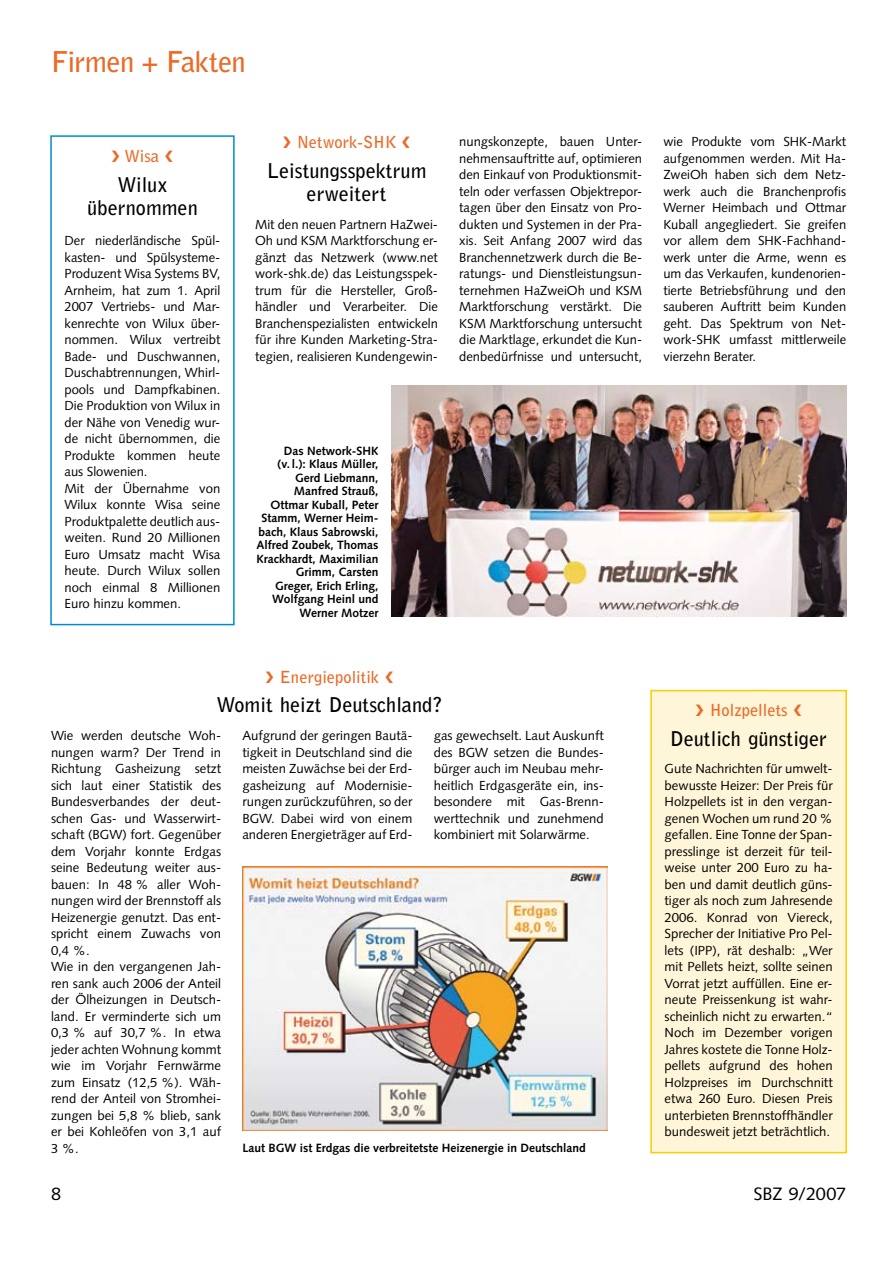
<style>
.page{position:relative;width:893px;height:1263px;background:#fff}
.page>*{position:absolute;margin:0;border:0;box-sizing:border-box;transform-origin:0 0}
.t1{font:700 28.5px "Bell Gothic Std";letter-spacing:-.025em;color:#eb6a28}
.t2{font:700 20.25px/23.2px "Bell Gothic Std";color:#000;text-align:center}
.t3{font:18px "Syntax LT Std";letter-spacing:-.01em;color:#000}
.t4{font:700 16.5px "Bell Gothic Std";color:#eb6a28}
.t5{font:13.2px/16.5px "Syntax LT Std";color:#000;text-align:justify}
.t6{font:700 12px/13.5px "Syntax LT Std";color:#000;text-align:right}
</style>
<div class="page">
<img style="left:391px;top:386px;width:455px;height:231px">
<img style="left:242px;top:866px;width:366px;height:264px">
<div style="left:50px;top:135px;width:185px;height:490px;border:2px solid #008bd0"></div>
<div style="left:651px;top:691px;width:195px;height:461px;background:#fff5d8"></div>
<div style="left:650px;top:690px;width:197px;height:463px;border:2px solid #fecc00"></div>
<h1 class="t1" style="left:51px;top:45px;width:196px">Firmen + Fakten</h1>
<p class="t4" style="left:112px;top:146px;width:63px">❯ Wisa ❮</p>
<h2 class="t2" style="left:87px;top:173px;width:112px">Wilux übernommen</h2>
<p class="t5" style="left:65px;top:232px;width:157px;text-align:left">Der niederländische Spül&shy;kasten- und Spülsysteme-<br>Produzent Wisa Systems BV,<br>Arnheim, hat zum 1. April<br>2007 Vertriebs- und Mar&shy;kenrechte von Wilux über&shy;nommen. Wilux vertreibt<br>Bade- und Duschwannen,<br>Duschabtrennungen, Whirl&shy;pools und Dampfkabinen.<br>Die Produktion von Wilux in der Nähe von Venedig wur&shy;de nicht übernommen, die<br>Produkte kommen heute aus Slowenien.<br>Mit der Übernahme von<br>Wilux konnte Wisa seine<br>Produktpalette deutlich aus&shy;weiten. Rund 20 Millionen<br>Euro Umsatz macht Wisa heute. Durch Wilux sollen noch einmal 8 Millionen<br>Euro hinzu kommen.</p>
<p class="t4" style="left:283px;top:132px;width:129px">❯ Network-SHK ❮</p>
<h2 class="t2" style="left:267px;top:159px;width:161px">Leistungsspektrum erweitert</h2>
<p class="t5" style="left:255px;top:216px;width:184px;text-align:left">Mit den neuen Partnern HaZwei-<br>Oh und KSM Marktforschung er&shy;gänzt das Netzwerk (www.net work-shk.de) das Leistungsspek&shy;trum für die Hersteller, Groß&shy;händler und Verarbeiter. Die<br>Branchenspezialisten entwickeln für ihre Kunden Marketing-Stra&shy;tegien, realisieren Kundengewin-</p>
<p class="t5" style="left:459px;top:133px;width:184px">nungskonzepte, bauen Unter&shy;nehmensauftritte auf, optimieren den Einkauf von Produktionsmit&shy;teln oder verfassen Objektrepor&shy;tagen über den Einsatz von Pro&shy;dukten und Systemen in der Pra&shy;xis. Seit Anfang 2007 wird das Branchennetzwerk durch die Be&shy;ratungs- und Dienstleistungsun&shy;ternehmen HaZweiOh und KSM Marktforschung verstärkt. Die KSM Marktforschung untersucht die Marktlage, erkundet die Kun&shy;denbedürfnisse und untersucht,</p>
<p class="t5" style="left:663px;top:133px;width:184px">wie Produkte vom SHK-Markt aufgenommen werden. Mit Ha-ZweiOh haben sich dem Netz&shy;werk auch die Branchenprofis Werner Heimbach und Ottmar Kuball angegliedert. Sie greifen vor allem dem SHK-Fachhand&shy;werk unter die Arme, wenn es um das Verkaufen, kundenorien&shy;tierte Betriebsführung und den sauberen Auftritt beim Kunden geht. Das Spektrum von Net&shy;work-SHK umfasst mittlerweile vierzehn Berater.</p>
<p class="t6" style="left:256px;top:444px;width:124px">Das Network-SHK (v.l.): Klaus Müller,<br>Gerd Liebmann,<br>Manfred Strauß,<br>Ottmar Kuball, Peter<br>Stamm, Werner Heim&shy;bach, Klaus Sabrowski,<br>Alfred Zoubek, Thomas<br>Krackhardt, Maximilian<br>Grimm, Carsten<br>Greger, Erich Erling,<br>Wolfgang Heinl und<br>Werner Motzer</p>
<p class="t4" style="left:266px;top:667px;width:129px">❯ Energiepolitik ❮</p>
<h2 class="t2" style="left:217px;top:693px;width:227px">Womit heizt Deutschland?</h2>
<p class="t5" style="left:51px;top:727px;width:172px;text-align:left">Wie werden deutsche Woh&shy;nungen warm? Der Trend in<br>Richtung Gasheizung setzt sich laut einer Statistik des<br>Bundesverbandes der deut&shy;schen Gas- und Wasserwirt&shy;schaft (BGW) fort. Gegenüber dem Vorjahr konnte Erdgas seine Bedeutung weiter aus&shy;bauen: In 48 % aller Woh&shy;nungen wird der Brennstoff als<br>Heizenergie genutzt. Das ent&shy;spricht einem Zuwachs von<br>0,4 %.<br>Wie in den vergangenen Jah&shy;ren sank auch 2006 der Anteil der Ölheizungen in Deutsch&shy;land. Er verminderte sich um<br>0,3 % auf 30,7 %. In etwa jeder achten Wohnung kommt wie im Vorjahr Fernwärme zum Einsatz (12,5 %). Wäh&shy;rend der Anteil von Stromhei&shy;zungen bei 5,8 % blieb, sank er bei Kohleöfen von 3,1 auf<br>3 %.</p>
<p class="t5" style="left:242px;top:727px;width:172px">Aufgrund der geringen Bautä&shy;tigkeit in Deutschland sind die meisten Zuwächse bei der Erd&shy;gasheizung auf Modernisie&shy;rungen zurückzuführen, so der BGW. Dabei wird von einem anderen Energieträger auf Erd-</p>
<p class="t5" style="left:434px;top:727px;width:172px">gas gewechselt. Laut Auskunft des BGW setzen die Bundes&shy;bürger auch im Neubau mehr&shy;heitlich Erdgasgeräte ein, ins&shy;besondere mit Gas-Brenn&shy;werttechnik und zunehmend kombiniert mit Solarwärme.</p>
<p class="t6" style="left:242px;top:1141px;width:345px">Laut BGW ist Erdgas die verbreitetste Heizenergie in Deutschland</p>
<p class="t4" style="left:695px;top:700px;width:108px">❯ Holzpellets ❮</p>
<h2 class="t2" style="left:670px;top:727px;width:158px">Deutlich günstiger</h2>
<p class="t5" style="left:665px;top:760px;width:170px">Gute Nachrichten für umwelt&shy;bewusste Heizer: Der Preis für Holzpellets ist in den vergan&shy;genen Wochen um rund 20 % gefallen. Eine Tonne der Span&shy;presslinge ist derzeit für teil&shy;weise unter 200 Euro zu ha&shy;ben und damit deutlich güns&shy;tiger als noch zum Jahresende 2006. Konrad von Viereck, Sprecher der Initiative Pro Pel&shy;lets (IPP), rät deshalb: „Wer mit Pellets heizt, sollte seinen Vorrat jetzt auffüllen. Eine er&shy;neute Preissenkung ist wahr&shy;scheinlich nicht zu erwarten.“ Noch im Dezember vorigen Jahres kostete die Tonne Holz&shy;pellets aufgrund des hohen Holzpreises im Durchschnitt etwa 260 Euro. Diesen Preis unterbieten Brennstoffhändler bundesweit jetzt beträchtlich.</p>
<h3 class="t3" style="left:753px;top:1183px;width:94px">SBZ 9/2007</h3>
</div>
